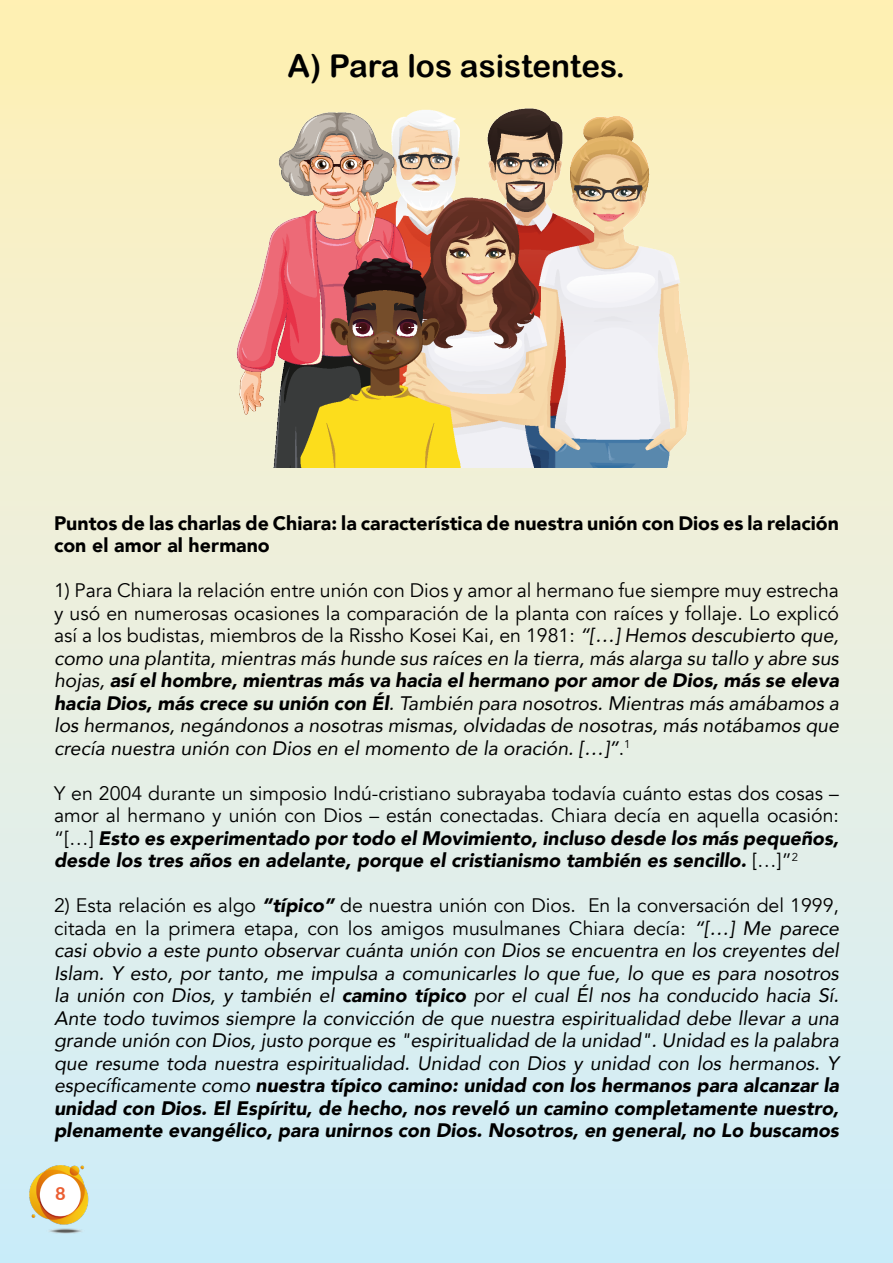
<style>
.page{position:relative;width:893px;height:1263px;background:#fff}
.page>*{position:absolute;margin:0;border:0;box-sizing:border-box;transform-origin:0 0}
.t1{font:31.5px "Arial Rounded MT Bold";color:#000}
.t2{font:italic 19.5px/22.5px "Avenir";color:#000;text-align:justify}
.t3{font:19.5px/22.5px "Avenir";color:#000;text-align:justify}
.t4{font:900 19.5px/22.5px "Avenir";color:#000}
.t5{font:18px "Arial Rounded MT Bold";color:#eb5e32}
.s1{font-style:normal}
.s2{font-weight:900}
.s3{font-weight:900;font-style:italic}
</style>
<div class="page">
<div style="left:0;top:0;width:893px;height:1263px;background:linear-gradient(to bottom,#fff1b9,#cfedfe)"></div>
<img style="left:30px;top:1165px;width:70px;height:71px">
<img style="left:203px;top:108px;width:486px;height:360px">
<h1 class="t1" style="left:288px;top:47px;width:339px">A) Para los asistentes.</h1>
<p class="t4" style="left:54px;top:511px;width:786px">Puntos de las charlas de Chiara: la característica de nuestra unión con Dios es la relación con el amor al hermano</p>
<p class="t2" style="left:54px;top:579px;width:787px"><span class="s1">1) Para Chiara la relación entre unión con Dios y amor al hermano fue siempre muy estrecha y usó en numerosas ocasiones la comparación de la planta con raíces y follaje. Lo explicó así a los budistas, miembros de la Rissho Kosei Kai, en 1981:</span> “[…] Hemos descubierto que, como una plantita, mientras más hunde sus raíces en la tierra, más alarga su tallo y abre sus hojas, <span class="s2">así el hombre, mientras más va hacia el hermano por amor de Dios, más se eleva hacia Dios, más crece su unión con Él</span>. También para nosotros. Mientras más amábamos a los hermanos, negándonos a nosotras mismas, olvidadas de nosotras, más notábamos que crecía nuestra unión con Dios en el momento de la oración. […]”<span class="s1">.</span><sup>1</sup></p>
<p class="t3" style="left:54px;top:782px;width:786px">Y en 2004 durante un simposio Indú-cristiano subrayaba todavía cuánto estas dos cosas – amor al hermano y unión con Dios – están conectadas. Chiara decía en aquella ocasión: “[…] <span class="s3">Esto es experimentado por todo el Movimiento, incluso desde los más pequeños, desde los tres años en adelante, porque el cristianismo también es sencillo.</span> […]”<sup>2</sup></p>
<p class="t2" style="left:54px;top:894px;width:787px"><span class="s1">2) Esta relación es algo</span> <span class="s2">“típico”</span> <span class="s1">de nuestra unión con Dios. En la conversación del 1999, citada en la primera etapa, con los amigos musulmanes Chiara decía:</span> “[…] Me parece casi obvio a este punto observar cuánta unión con Dios se encuentra en los creyentes del Islam. Y esto, por tanto, me impulsa a comunicarles lo que fue, lo que es para nosotros la unión con Dios, y también el <span class="s2">camino típico</span> por el cual Él nos ha conducido hacia Sí.<br>Ante todo tuvimos siempre la convicción de que nuestra espiritualidad debe llevar a una grande unión con Dios, justo porque es "espiritualidad de la unidad". Unidad es la palabra que resume toda nuestra espiritualidad. Unidad con Dios y unidad con los hermanos. Y específicamente como <span class="s2">nuestra típico camino: unidad con los hermanos para alcanzar la unidad con Dios. El Espíritu, de hecho, nos reveló un camino completamente nuestro, plenamente evangélico, para unirnos con Dios. Nosotros, en general, no Lo buscamos</span></p>
<p class="t5" style="left:55px;top:1183px;width:12px">8</p>
</div>
